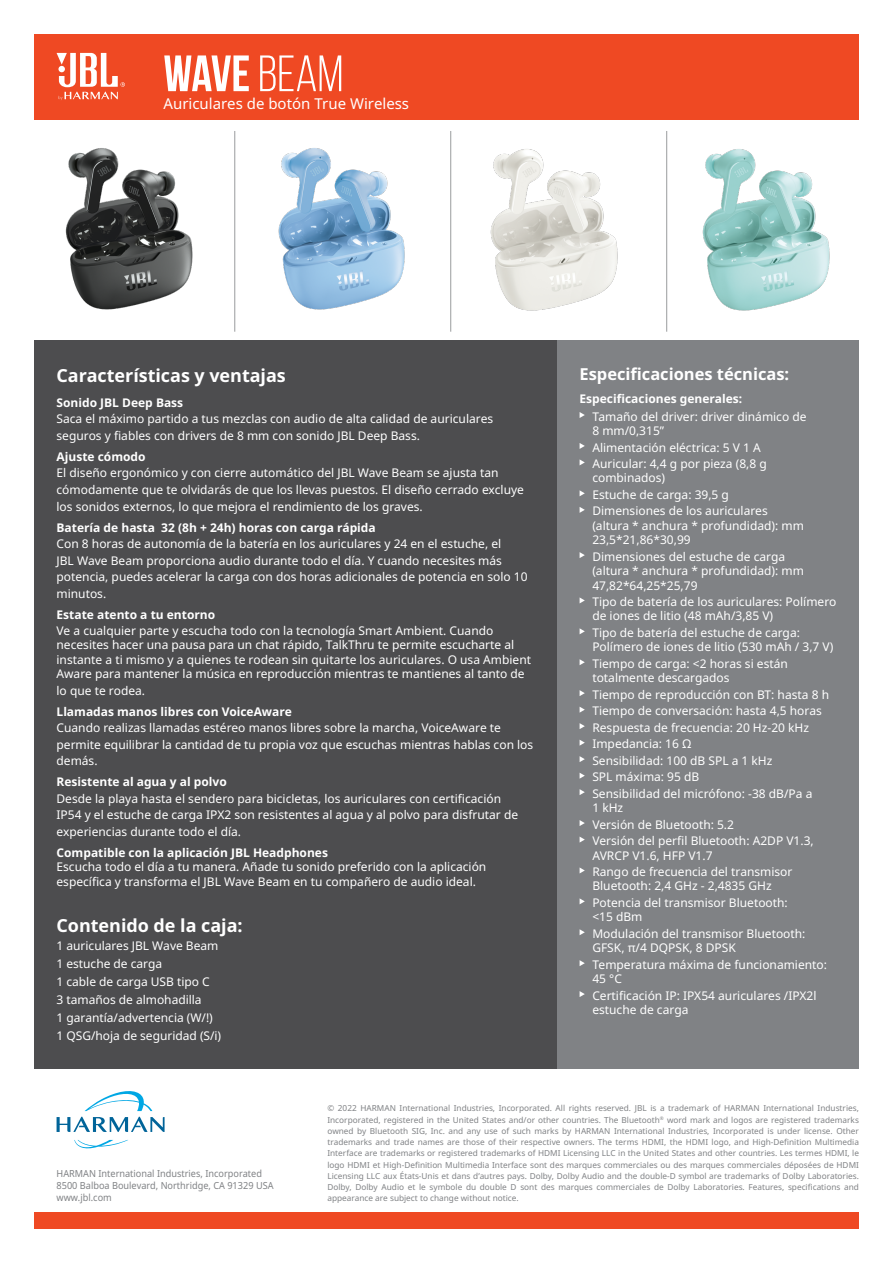
<style>
.page{position:relative;width:893px;height:1263px;background:#fff}
.page>*{position:absolute;margin:0;border:0;box-sizing:border-box;transform-origin:0 0}
.t1{font:700 51px "Bebas Neue";color:#fff}
.t2{font:700 18px "Noto Sans";color:#fff}
.t3{font:700 16.5px "Noto Sans";color:#fff}
.t4{font:15px "Noto Sans";color:#fff}
.t5{font:12px/16.5px "Noto Sans";color:#fff}
.t6{font:700 12px "Noto Sans";color:#fff}
.t7{font:9.75px/11.7px "Noto Sans";color:#808285;scale:.94 1}
.t8{font:8.25px/11.2px "Noto Sans";color:#808285;text-align:justify}
.s1{font-weight:400}
</style>
<div class="page">
<img style="left:65px;top:148px;width:128px;height:162px">
<img style="left:278px;top:148px;width:127px;height:162px">
<img style="left:490px;top:149px;width:128px;height:162px">
<img style="left:702px;top:149px;width:128px;height:162px">
<div style="left:34px;top:1213px;width:825px;height:16px;background:#ef4923"></div>
<svg style="left:85px;top:1091px;width:67px;height:20px"></svg>
<svg style="left:74px;top:1140px;width:54px;height:9px"></svg>
<svg style="left:57px;top:1117px;width:108px;height:15px"></svg>
<div style="left:34px;top:340px;width:523px;height:728px;background:#4d4d4f"></div>
<div style="left:557px;top:340px;width:302px;height:728px;background:#808285"></div>
<svg style="left:580px;top:412px;width:5px;height:6px"></svg>
<svg style="left:580px;top:443px;width:5px;height:6px"></svg>
<svg style="left:580px;top:459px;width:5px;height:6px"></svg>
<svg style="left:580px;top:490px;width:5px;height:6px"></svg>
<svg style="left:580px;top:507px;width:5px;height:6px"></svg>
<svg style="left:580px;top:552px;width:5px;height:6px"></svg>
<svg style="left:580px;top:597px;width:5px;height:6px"></svg>
<svg style="left:580px;top:628px;width:5px;height:6px"></svg>
<svg style="left:580px;top:659px;width:5px;height:6px"></svg>
<svg style="left:580px;top:690px;width:5px;height:6px"></svg>
<svg style="left:580px;top:707px;width:5px;height:6px"></svg>
<svg style="left:580px;top:723px;width:5px;height:6px"></svg>
<svg style="left:580px;top:740px;width:5px;height:6px"></svg>
<svg style="left:580px;top:756px;width:5px;height:6px"></svg>
<svg style="left:580px;top:773px;width:5px;height:6px"></svg>
<svg style="left:580px;top:789px;width:5px;height:6px"></svg>
<svg style="left:580px;top:820px;width:5px;height:6px"></svg>
<svg style="left:580px;top:837px;width:5px;height:5px"></svg>
<svg style="left:580px;top:868px;width:5px;height:5px"></svg>
<svg style="left:580px;top:898px;width:5px;height:6px"></svg>
<svg style="left:580px;top:929px;width:5px;height:6px"></svg>
<svg style="left:580px;top:960px;width:5px;height:6px"></svg>
<svg style="left:580px;top:991px;width:5px;height:6px"></svg>
<hr style="left:234px;top:131px;width:1px;height:201px;background:#808285">
<hr style="left:450px;top:131px;width:1px;height:201px;background:#808285">
<hr style="left:666px;top:131px;width:1px;height:201px;background:#808285">
<div style="left:34px;top:34px;width:825px;height:85px;background:#ef4923"></div>
<svg style="left:57px;top:53px;width:68px;height:47px"></svg>
<h1 class="t1" style="left:163px;top:46px;width:181px">WAVE <span class="s1">BEAM</span></h1>
<p class="t4" style="left:163px;top:93px;width:247px">Auriculares de botón True Wireless</p>
<h2 class="t2" style="left:57px;top:363px;width:231px">Características y ventajas</h2>
<p class="t6" style="left:57px;top:394px;width:128px">Sonido JBL Deep Bass</p>
<p class="t5" style="left:57px;top:411px;width:438px">Saca el máximo partido a tus mezclas con audio de alta calidad de auriculares seguros y fiables con drivers de 8 mm con sonido JBL Deep Bass.</p>
<p class="t6" style="left:57px;top:448px;width:91px">Ajuste cómodo</p>
<p class="t5" style="left:57px;top:465px;width:469px">El diseño ergonómico y con cierre automático del JBL Wave Beam se ajusta tan cómodamente que te olvidarás de que los llevas puestos. El diseño cerrado excluye los sonidos externos, lo que mejora el rendimiento de los graves.</p>
<p class="t6" style="left:57px;top:519px;width:321px">Batería de hasta 32 (8h + 24h) horas con carga rápida</p>
<p class="t5" style="left:57px;top:535px;width:473px">Con 8 horas de autonomía de la batería en los auriculares y 24 en el estuche, el<br>JBL Wave Beam proporciona audio durante todo el día. Y cuando necesites más potencia, puedes acelerar la carga con dos horas adicionales de potencia en solo 10 minutos.</p>
<p class="t6" style="left:57px;top:606px;width:160px">Estate atento a tu entorno</p>
<p class="t5" style="left:57px;top:623px;width:476px;line-height:14.4px">Ve a cualquier parte y escucha todo con la tecnología Smart Ambient. Cuando necesites hacer una pausa para un chat rápido, TalkThru te permite escucharte al instante a ti mismo y a quienes te rodean sin quitarte los auriculares. O usa Ambient Aware para mantener la música en reproducción mientras te mantienes al tanto de</p>
<p class="t5" style="left:57px;top:682px;width:90px">lo que te rodea.</p>
<p class="t6" style="left:57px;top:703px;width:237px">Llamadas manos libres con VoiceAware</p>
<p class="t5" style="left:57px;top:719px;width:478px">Cuando realizas llamadas estéreo manos libres sobre la marcha, VoiceAware te permite equilibrar la cantidad de tu propia voz que escuchas mientras hablas con los demás.</p>
<p class="t6" style="left:57px;top:773px;width:172px">Resistente al agua y al polvo</p>
<p class="t5" style="left:57px;top:790px;width:463px">Desde la playa hasta el sendero para bicicletas, los auriculares con certificación<br>IP54 y el estuche de carga IPX2 son resistentes al agua y al polvo para disfrutar de experiencias durante todo el día.</p>
<p class="t6" style="left:57px;top:844px;width:273px">Compatible con la aplicación JBL Headphones</p>
<p class="t5" style="left:57px;top:859px;width:431px;line-height:14.4px">Escucha todo el día a tu manera. Añade tu sonido preferido con la aplicación específica y transforma el JBL Wave Beam en tu compañero de audio ideal.</p>
<h2 class="t2" style="left:57px;top:913px;width:188px">Contenido de la caja:</h2>
<p class="t5" style="left:57px;top:936px;width:166px;line-height:18px">1 auriculares JBL Wave Beam<br>1 estuche de carga<br>1 cable de carga USB tipo C<br>3 tamaños de almohadilla<br>1 garantía/advertencia (W/!)<br>1 QSG/hoja de seguridad (S/i)</p>
<h3 class="t3" style="left:580px;top:363px;width:211px">Especificaciones técnicas:</h3>
<p class="t6" style="left:580px;top:390px;width:164px">Especificaciones generales:</p>
<p class="t5" style="left:592px;top:409px;width:216px;line-height:14.4px">Tamaño del driver: driver dinámico de<br>8 mm/0,315”</p>
<p class="t5" style="left:592px;top:439px;width:176px">Alimentación eléctrica: 5 V 1 A<br>Auricular: 4,4 g por pieza (8,8 g</p>
<p class="t5" style="left:592px;top:469px;width:177px">combinados)<br>Estuche de carga: 39,5 g<br>Dimensiones de los auriculares</p>
<p class="t5" style="left:592px;top:518px;width:213px;line-height:14.4px">(altura * anchura * profundidad): mm<br>23,5*21,86*30,99</p>
<p class="t5" style="left:592px;top:549px;width:213px;line-height:14.4px">Dimensiones del estuche de carga (altura * anchura * profundidad): mm<br>47,82*64,25*25,79</p>
<p class="t5" style="left:592px;top:594px;width:246px;line-height:14.4px">Tipo de batería de los auriculares: Polímero de iones de litio (48 mAh/3,85 V)</p>
<p class="t5" style="left:592px;top:625px;width:243px;line-height:14.4px">Tipo de batería del estuche de carga:<br>Polímero de iones de litio (530 mAh / 3,7 V)</p>
<p class="t5" style="left:592px;top:656px;width:197px;line-height:14.4px">Tiempo de carga: &lt;2 horas si están totalmente descargados</p>
<p class="t5" style="left:592px;top:686px;width:238px">Tiempo de reproducción con BT: hasta 8 h<br>Tiempo de conversación: hasta 4,5 horas<br>Respuesta de frecuencia: 20 Hz-20 kHz<br>Impedancia: 16 Ω<br>Sensibilidad: 100 dB SPL a 1 kHz<br>SPL máxima: 95 dB<br>Sensibilidad del micrófono: -38 dB/Pa a</p>
<p class="t5" style="left:592px;top:799px;width:223px">1 kHz<br>Versión de Bluetooth: 5.2<br>Versión del perfil Bluetooth: A2DP V1.3,</p>
<p class="t5" style="left:592px;top:847px;width:202px">AVRCP V1.6, HFP V1.7<br>Rango de frecuencia del transmisor</p>
<p class="t5" style="left:592px;top:877px;width:197px">Bluetooth: 2,4 GHz - 2,4835 GHz<br>Potencia del transmisor Bluetooth:</p>
<p class="t5" style="left:592px;top:908px;width:215px">&lt;15 dBm<br>Modulación del transmisor Bluetooth:</p>
<p class="t5" style="left:592px;top:939px;width:236px">GFSK, π/4 DQPSK, 8 DPSK<br>Temperatura máxima de funcionamiento:</p>
<p class="t5" style="left:592px;top:970px;width:226px">45 °C<br>Certificación IP: IPX54 auriculares /IPX2l</p>
<p class="t5" style="left:592px;top:1001px;width:98px">estuche de carga</p>
<p class="t7" style="left:57px;top:1167px;width:232px">HARMAN International Industries, Incorporated<br>8500 Balboa Boulevard, Northridge, CA 91329 USA www.jbl.com</p>
<p class="t8" style="left:327px;top:1102px;width:533px">© 2022 HARMAN International Industries, Incorporated. All rights reserved. JBL is a trademark of HARMAN International Industries, Incorporated, registered in the United States and/or other countries. The Bluetooth<sup>®</sup> word mark and logos are registered trademarks owned by Bluetooth SIG, Inc. and any use of such marks by HARMAN International Industries, Incorporated is under license. Other trademarks and trade names are those of their respective owners. The terms HDMI, the HDMI logo, and High-Definition Multimedia Interface are trademarks or registered trademarks of HDMI Licensing LLC in the United States and other countries. Les termes HDMI, le logo HDMI et High-Definition Multimedia Interface sont des marques commerciales ou des marques commerciales déposées de HDMI Licensing LLC aux États-Unis et dans d’autres pays. Dolby, Dolby Audio and the double-D symbol are trademarks of Dolby Laboratories.<br>Dolby, Dolby Audio et le symbole du double D sont des marques commerciales de Dolby Laboratories. Features, specifications and appearance are subject to change without notice.</p>
</div>
